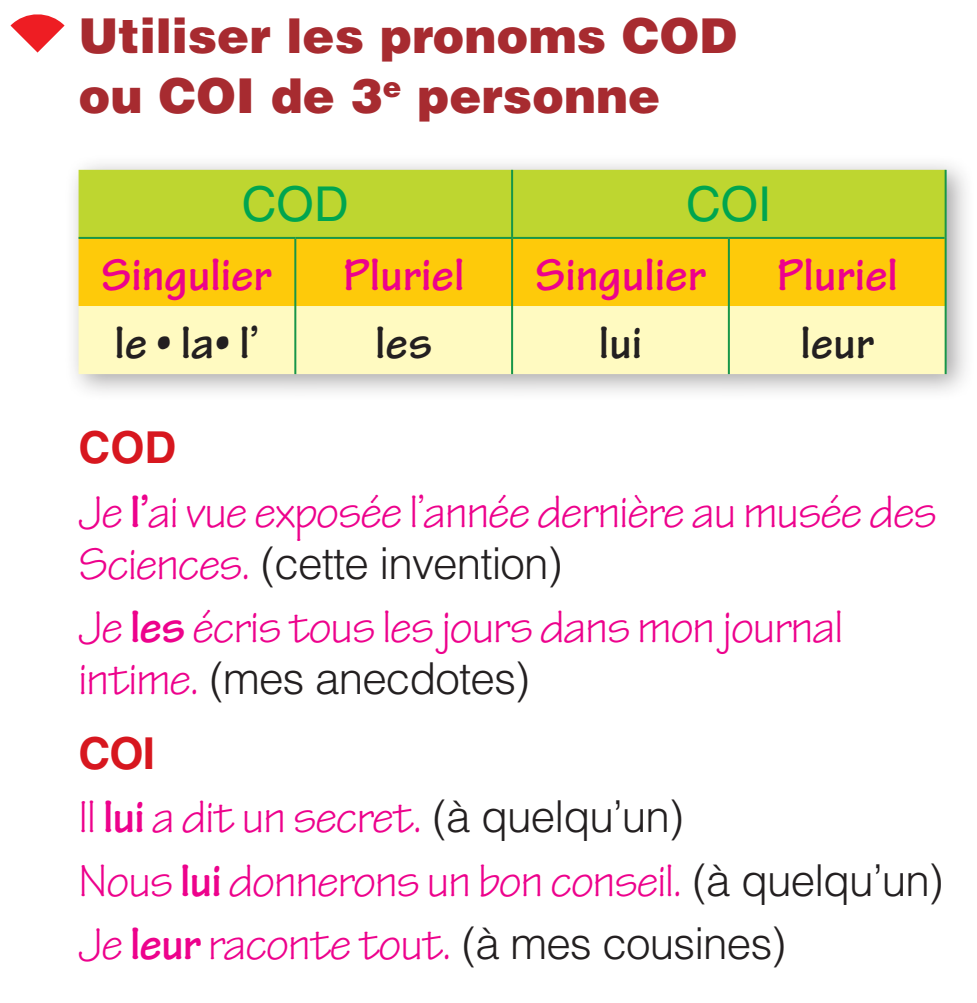
<style>
.page{position:relative;width:977px;height:1003px;background:#fff}
.page>*{position:absolute;margin:0;border:0;box-sizing:border-box;transform-origin:0 0}
.t1{font:48px/63.2px "Tekton Pro";letter-spacing:-.02em;color:#ed028c}
.t2{font:900 48px/60px "Helvetica LT Std";color:#a72b30}
.t3{font:700 48px "Tekton Pro";color:#ed028c}
.t4{font:700 48px "Tekton Pro";color:#231f20}
.t5{font:48px "Helvetica LT Std";color:#00a54f}
.t6{font:300 44px/74.8px "Helvetica LT Std";letter-spacing:-.02em;color:#231f20}
.t7{font:700 44px "Helvetica LT Std";color:#d7171f}
.s1{font-weight:700}
.s2{font-family:"Tekton Pro";font-weight:400;font-size:48px;color:#ed028c}
.s3{font-weight:700;color:#d7171f}
.s4{font-family:"Helvetica LT Std";font-weight:300;font-size:44px;color:#231f20}
</style>
<div class="page">
<svg style="left:10px;top:14px;width:55px;height:39px"></svg>
<div style="left:64px;top:153px;width:911px;height:248px;background:#231f20;opacity:.4"></div>
<div style="left:79px;top:170px;width:865px;height:67px;background:#bed630"></div>
<div style="left:79px;top:239px;width:865px;height:67px;background:#feca0a"></div>
<div style="left:79px;top:306px;width:865px;height:68px;background:#fffac1"></div>
<hr style="left:511px;top:170px;width:2px;height:67px;background:#179648">
<hr style="left:294px;top:239px;width:2px;height:67px;background:#179648">
<hr style="left:511px;top:239px;width:2px;height:67px;background:#179648">
<hr style="left:727px;top:239px;width:2px;height:67px;background:#179648">
<hr style="left:294px;top:306px;width:2px;height:68px;background:#179648">
<hr style="left:511px;top:306px;width:2px;height:68px;background:#179648">
<hr style="left:727px;top:306px;width:2px;height:68px;background:#179648">
<hr style="left:79px;top:237px;width:216px;height:2px;background:#179648">
<hr style="left:295px;top:237px;width:217px;height:2px;background:#179648">
<hr style="left:512px;top:237px;width:216px;height:2px;background:#179648">
<hr style="left:728px;top:237px;width:216px;height:2px;background:#179648">
<hr style="left:944px;top:170px;width:2px;height:68px;background:#179648">
<hr style="left:944px;top:238px;width:2px;height:68px;background:#179648">
<hr style="left:944px;top:306px;width:2px;height:68px;background:#179648">
<p class="t2" style="left:79px;top:5px;width:659px">Utiliser les pronoms COD ou COI de 3<sup>e</sup> personne</p>
<p class="t5" style="left:242px;top:176px;width:108px">COD</p>
<p class="t5" style="left:686px;top:176px;width:87px">COI</p>
<p class="t3" style="left:101px;top:247px;width:172px">Singulier</p>
<p class="t3" style="left:343px;top:247px;width:123px">Pluriel</p>
<p class="t3" style="left:535px;top:247px;width:172px">Singulier</p>
<p class="t3" style="left:776px;top:247px;width:123px">Pluriel</p>
<p class="t4" style="left:115px;top:314px;width:145px">le • la• l’</p>
<p class="t4" style="left:375px;top:314px;width:58px">les</p>
<p class="t4" style="left:598px;top:314px;width:45px">lui</p>
<p class="t4" style="left:800px;top:314px;width:75px">leur</p>
<p class="t7" style="left:79px;top:420px;width:99px">COD</p>
<p class="t1" style="left:79px;top:481px;width:859px">Je <span class="s1">l’</span>ai vue exposée l’année dernière au musée des</p>
<p class="t6" style="left:79px;top:525px;width:485px"><span class="s2">Sciences.</span> (cette invention)</p>
<p class="t1" style="left:79px;top:596px;width:766px">Je <span class="s1">les</span> écris tous les jours dans mon journal</p>
<p class="t6" style="left:79px;top:640px;width:453px"><span class="s2">intime.</span> (mes anecdotes)<br><span class="s3">COI</span></p>
<p class="t1" style="left:79px;top:786px;width:866px">Il <span class="s1">lui</span> a dit un secret. <span class="s4">(à quelqu’un)<br></span>Nous <span class="s1">lui</span> donnerons un bon conseil. <span class="s4">(à quelqu’un)<br></span>Je <span class="s1">leur</span> raconte tout. <span class="s4">(à mes cousines)</span></p>
</div>
